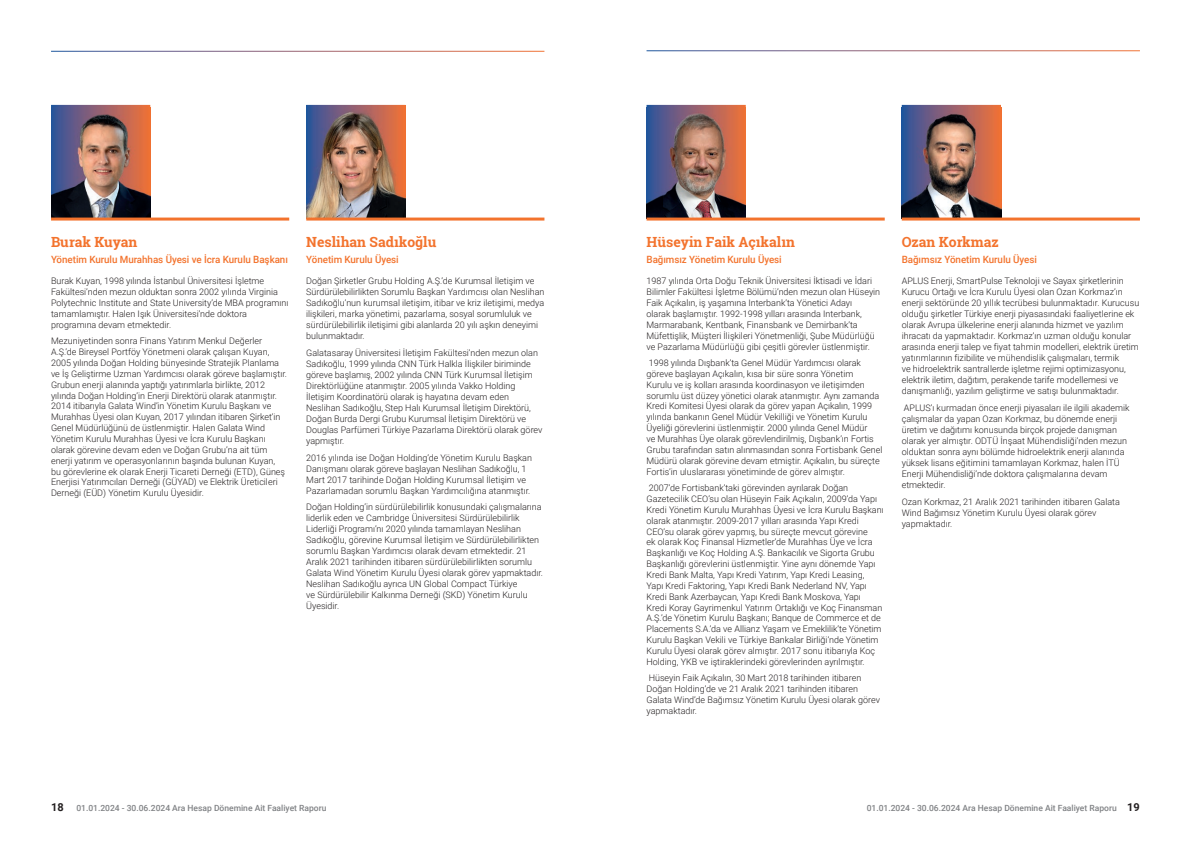
<style>
.page{position:relative;width:1191px;height:842px;background:#fff}
.page>*{position:absolute;margin:0;border:0;box-sizing:border-box;transform-origin:0 0}
.t1{font:700 14px "Roboto Slab";color:#f3732d}
.t2{font:700 11px "Roboto";color:#231f20}
.t3{font:500 10px "Roboto";letter-spacing:-.005em;color:#f3732d}
.t4{font:300 9px/10.9px "Roboto";color:#231f20}
.t5{font:500 8.5px "Roboto";color:#808285}
.s1{font-weight:700;font-size:11px;color:#231f20}
</style>
<div class="page">
<img style="left:306px;top:106px;width:99px;height:112px">
<svg style="left:51px;top:105px;width:99px;height:3px"></svg>
<img style="left:51px;top:108px;width:99px;height:110px">
<hr style="left:306px;top:218px;width:238px;height:3px;background:#f3732d">
<hr style="left:51px;top:218px;width:238px;height:3px;background:#f3732d">
<svg style="left:901px;top:105px;width:100px;height:3px"></svg>
<img style="left:901px;top:108px;width:100px;height:110px">
<svg style="left:646px;top:105px;width:100px;height:3px"></svg>
<img style="left:646px;top:108px;width:100px;height:110px">
<hr style="left:901px;top:218px;width:239px;height:3px;background:#f3732d">
<hr style="left:646px;top:218px;width:238px;height:3px;background:#f3732d">
<h1 class="t1" style="left:51px;top:232px;width:88px">Burak Kuyan</h1>
<p class="t3" style="left:51px;top:252px;width:238px">Yönetim Kurulu Murahhas Üyesi ve İcra Kurulu Başkanı</p>
<p class="t4" style="left:51px;top:275px;width:239px">Burak Kuyan, 1998 yılında İstanbul Üniversitesi İşletme Fakültesi’nden mezun olduktan sonra 2002 yılında Virginia Polytechnic Institute and State University’de MBA programını tamamlamıştır. Halen Işık Üniversitesi’nde doktora programına devam etmektedir.</p>
<p class="t4" style="left:51px;top:335px;width:237px">Mezuniyetinden sonra Finans Yatırım Menkul Değerler A.Ş.’de Bireysel Portföy Yönetmeni olarak çalışan Kuyan, 2005 yılında Doğan Holding bünyesinde Stratejik Planlama ve İş Geliştirme Uzman Yardımcısı olarak göreve başlamıştır.<br>Grubun enerji alanında yaptığı yatırımlarla birlikte, 2012 yılında Doğan Holding’in Enerji Direktörü olarak atanmıştır.<br>2014 itibarıyla Galata Wind’in Yönetim Kurulu Başkanı ve Murahhas Üyesi olan Kuyan, 2017 yılından itibaren Şirket’in Genel Müdürlüğünü de üstlenmiştir. Halen Galata Wind Yönetim Kurulu Murahhas Üyesi ve İcra Kurulu Başkanı olarak görevine devam eden ve Doğan Grubu’na ait tüm enerji yatırım ve operasyonlarının başında bulunan Kuyan, bu görevlerine ek olarak Enerji Ticareti Derneği (ETD), Güneş Enerjisi Yatırımcıları Derneği (GÜYAD) ve Elektrik Üreticileri Derneği (EÜD) Yönetim Kurulu Üyesidir.</p>
<h1 class="t1" style="left:306px;top:232px;width:132px">Neslihan Sadıkoğlu</h1>
<p class="t3" style="left:306px;top:252px;width:94px">Yönetim Kurulu Üyesi</p>
<p class="t4" style="left:306px;top:275px;width:240px">Doğan Şirketler Grubu Holding A.Ş.’de Kurumsal İletişim ve Sürdürülebilirlikten Sorumlu Başkan Yardımcısı olan Neslihan Sadıkoğlu’nun kurumsal iletişim, itibar ve kriz iletişimi, medya ilişkileri, marka yönetimi, pazarlama, sosyal sorumluluk ve sürdürülebilirlik iletişimi gibi alanlarda 20 yılı aşkın deneyimi bulunmaktadır.</p>
<p class="t4" style="left:306px;top:347px;width:238px">Galatasaray Üniversitesi İletişim Fakültesi’nden mezun olan Sadıkoğlu, 1999 yılında CNN Türk Halkla İlişkiler biriminde göreve başlamış, 2002 yılında CNN Türk Kurumsal İletişim Direktörlüğüne atanmıştır. 2005 yılında Vakko Holding İletişim Koordinatörü olarak iş hayatına devam eden Neslihan Sadıkoğlu, Step Halı Kurumsal İletişim Direktörü, Doğan Burda Dergi Grubu Kurumsal İletişim Direktörü ve Douglas Parfümeri Türkiye Pazarlama Direktörü olarak görev yapmıştır.</p>
<p class="t4" style="left:306px;top:452px;width:227px">2016 yılında ise Doğan Holding’de Yönetim Kurulu Başkan Danışmanı olarak göreve başlayan Neslihan Sadıkoğlu, 1<br>Mart 2017 tarihinde Doğan Holding Kurumsal İletişim ve Pazarlamadan sorumlu Başkan Yardımcılığına atanmıştır.</p>
<p class="t4" style="left:306px;top:501px;width:238px">Doğan Holding’in sürdürülebilirlik konusundaki çalışmalarına liderlik eden ve Cambridge Üniversitesi Sürdürülebilirlik Liderliği Programı’nı 2020 yılında tamamlayan Neslihan Sadıkoğlu, görevine Kurumsal İletişim ve Sürdürülebilirlikten sorumlu Başkan Yardımcısı olarak devam etmektedir. 21<br>Aralık 2021 tarihinden itibaren sürdürülebilirlikten sorumlu Galata Wind Yönetim Kurulu Üyesi olarak görev yapmaktadır.<br>Neslihan Sadıkoğlu ayrıca UN Global Compact Türkiye<br>ve Sürdürülebilir Kalkınma Derneği (SKD) Yönetim Kurulu Üyesidir.</p>
<h1 class="t1" style="left:646px;top:232px;width:150px">Hüseyin Faik Açıkalın</h1>
<p class="t3" style="left:646px;top:252px;width:137px">Bağımsız Yönetim Kurulu Üyesi</p>
<p class="t4" style="left:646px;top:275px;width:235px">1987 yılında Orta Doğu Teknik Üniversitesi İktisadi ve İdari Bilimler Fakültesi İşletme Bölümü’nden mezun olan Hüseyin Faik Açıkalın, iş yaşamına Interbank’ta Yönetici Adayı<br>olarak başlamıştır. 1992-1998 yılları arasında Interbank, Marmarabank, Kentbank, Finansbank ve Demirbank’ta Müfettişlik, Müşteri İlişkileri Yönetmenliği, Şube Müdürlüğü ve Pazarlama Müdürlüğü gibi çeşitli görevler üstlenmiştir.</p>
<p class="t4" style="left:646px;top:357px;width:237px">1998 yılında Dışbank’ta Genel Müdür Yardımcısı olarak göreve başlayan Açıkalın, kısa bir süre sonra Yönetim<br>Kurulu ve iş kolları arasında koordinasyon ve iletişimden sorumlu üst düzey yönetici olarak atanmıştır. Aynı zamanda Kredi Komitesi Üyesi olarak da görev yapan Açıkalın, 1999 yılında bankanın Genel Müdür Vekilliği ve Yönetim Kurulu Üyeliği görevlerini üstlenmiştir. 2000 yılında Genel Müdür<br>ve Murahhas Üye olarak görevlendirilmiş, Dışbank’ın Fortis Grubu tarafından satın alınmasından sonra Fortisbank Genel Müdürü olarak görevine devam etmiştir. Açıkalın, bu süreçte Fortis’in uluslararası yönetiminde de görev almıştır.</p>
<p class="t4" style="left:646px;top:482px;width:239px">2007’de Fortisbank’taki görevinden ayrılarak Doğan Gazetecilik CEO’su olan Hüseyin Faik Açıkalın, 2009’da Yapı Kredi Yönetim Kurulu Murahhas Üyesi ve İcra Kurulu Başkanı olarak atanmıştır. 2009-2017 yılları arasında Yapı Kredi CEO’su olarak görev yapmış, bu süreçte mevcut görevine<br>ek olarak Koç Finansal Hizmetler’de Murahhas Üye ve İcra Başkanlığı ve Koç Holding A.Ş. Bankacılık ve Sigorta Grubu Başkanlığı görevlerini üstlenmiştir. Yine aynı dönemde Yapı Kredi Bank Malta, Yapı Kredi Yatırım, Yapı Kredi Leasing,<br>Yapı Kredi Faktoring, Yapı Kredi Bank Nederland NV, Yapı Kredi Bank Azerbaycan, Yapı Kredi Bank Moskova, Yapı<br>Kredi Koray Gayrimenkul Yatırım Ortaklığı ve Koç Finansman A.Ş.’de Yönetim Kurulu Başkanı; Banque de Commerce et de Placements S.A.’da ve Allianz Yaşam ve Emeklilik’te Yönetim Kurulu Başkan Vekili ve Türkiye Bankalar Birliği’nde Yönetim Kurulu Üyesi olarak görev almıştır. 2017 sonu itibarıyla Koç Holding, YKB ve iştiraklerindeki görevlerinden ayrılmıştır.</p>
<p class="t4" style="left:646px;top:672px;width:235px">Hüseyin Faik Açıkalın, 30 Mart 2018 tarihinden itibaren Doğan Holding’de ve 21 Aralık 2021 tarihinden itibaren Galata Wind’de Bağımsız Yönetim Kurulu Üyesi olarak görev yapmaktadır.</p>
<h1 class="t1" style="left:901px;top:232px;width:98px">Ozan Korkmaz</h1>
<p class="t3" style="left:901px;top:252px;width:137px">Bağımsız Yönetim Kurulu Üyesi</p>
<p class="t4" style="left:901px;top:275px;width:239px">APLUS Enerji, SmartPulse Teknoloji ve Sayax şirketlerinin Kurucu Ortağı ve İcra Kurulu Üyesi olan Ozan Korkmaz’ın enerji sektöründe 20 yıllık tecrübesi bulunmaktadır. Kurucusu olduğu şirketler Türkiye enerji piyasasındaki faaliyetlerine ek olarak Avrupa ülkelerine enerji alanında hizmet ve yazılım ihracatı da yapmaktadır. Korkmaz’ın uzman olduğu konular arasında enerji talep ve fiyat tahmin modelleri, elektrik üretim yatırımlarının fizibilite ve mühendislik çalışmaları, termik<br>ve hidroelektrik santrallerde işletme rejimi optimizasyonu, elektrik iletim, dağıtım, perakende tarife modellemesi ve danışmanlığı, yazılım geliştirme ve satışı bulunmaktadır.</p>
<p class="t4" style="left:901px;top:402px;width:229px">APLUS’ı kurmadan önce enerji piyasaları ile ilgili akademik çalışmalar da yapan Ozan Korkmaz, bu dönemde enerji üretim ve dağıtımı konusunda birçok projede danışman olarak yer almıştır. ODTÜ İnşaat Mühendisliği’nden mezun olduktan sonra aynı bölümde hidroelektrik enerji alanında yüksek lisans eğitimini tamamlayan Korkmaz, halen İTÜ Enerji Mühendisliği’nde doktora çalışmalarına devam etmektedir.</p>
<p class="t4" style="left:901px;top:496px;width:220px">Ozan Korkmaz, 21 Aralık 2021 tarihinden itibaren Galata<br>Wind Bağımsız Yönetim Kurulu Üyesi olarak görev yapmaktadır.</p>
<p class="t2" style="left:51px;top:799px;width:14px">18</p>
<p class="t5" style="left:76px;top:801px;width:251px">01.01.2024 - 30.06.2024 Ara Hesap Dönemine Ait Faaliyet Raporu</p>
<p class="t5" style="left:866px;top:801px;width:275px">01.01.2024 - 30.06.2024 Ara Hesap Dönemine Ait Faaliyet Raporu <span class="s1">19</span></p>
</div>
